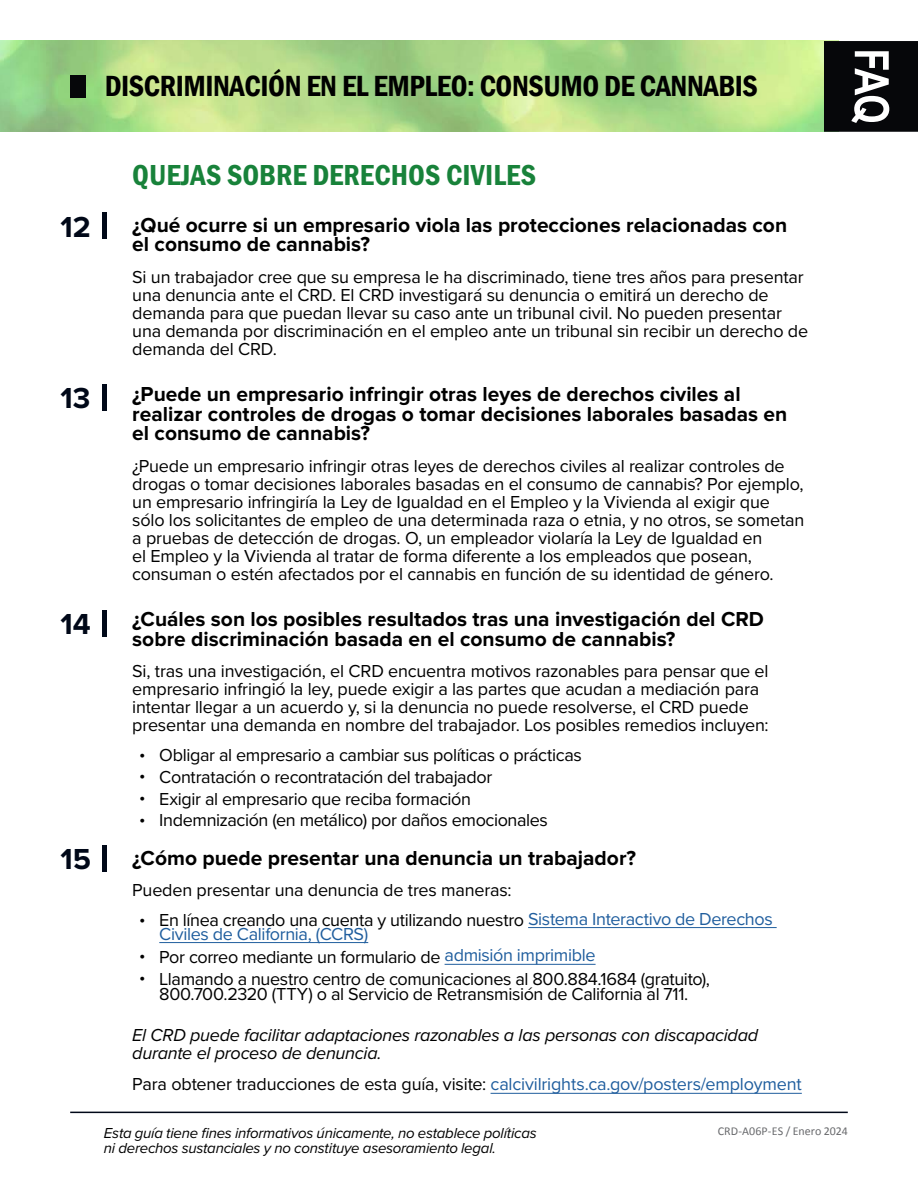
<style>
.page{position:relative;width:918px;height:1188px;background:#fff}
.page>*{position:absolute;margin:0;border:0;box-sizing:border-box;transform-origin:0 0}
.t1{font:600 condensed 30px "Franklin Gothic";letter-spacing:-.015em;color:#000}
.t2{font:30px "Franklin Gothic URW Con Dem";color:#18823a}
.t3{font:700 30px "Proxima Nova";color:#000818}
.t4{font:700 21px/19.5px "Proxima Nova";color:#000}
.t5{font:18px/18px "Proxima Nova";letter-spacing:-.01em;color:#000}
.t6{font:italic 18px/18px "Proxima Nova";letter-spacing:-.015em;color:#000}
.t7{font:18px "Proxima Nova";letter-spacing:-.02em;color:#205e9e}
.t8{font:italic 15px/15px "Proxima Nova";letter-spacing:-.02em;color:#000}
.t9{font:12px "Calibri";color:#696a6d}
.s1{color:#205e9e}
</style>
<div class="page">
<img style="left:0;top:40px;width:839px;height:92px">
<svg style="left:824px;top:41px;width:94px;height:91px;background:#2a2b2e"></svg>
<div style="left:70px;top:75px;width:16px;height:22px;background:#06070a"></div>
<hr style="left:528px;top:927px;width:249px;height:1px;background:#205e9e">
<hr style="left:159px;top:942px;width:209px;height:1px;background:#205e9e">
<hr style="left:445px;top:964px;width:151px;height:1px;background:#205e9e">
<hr style="left:491px;top:1093px;width:311px;height:1px;background:#205e9e">
<hr style="left:70px;top:1112px;width:778px;height:1px;background:#000818">
<div style="left:102px;top:384px;width:5px;height:27px;background:#000818"></div>
<div style="left:102px;top:610px;width:5px;height:27px;background:#000818"></div>
<div style="left:102px;top:846px;width:5px;height:26px;background:#000818"></div>
<div style="left:102px;top:213px;width:5px;height:26px;background:#000818"></div>
<p class="t1" style="left:105px;top:66px;width:655px">DISCRIMINACIÓN EN EL EMPLEO: CONSUMO DE CANNABIS</p>
<h3 class="t3" style="left:61px;top:209px;width:32px">12</h3>
<h3 class="t3" style="left:61px;top:381px;width:31px">13</h3>
<h3 class="t3" style="left:61px;top:607px;width:32px">14</h3>
<h3 class="t3" style="left:61px;top:842px;width:32px">15</h3>
<h2 class="t2" style="left:132px;top:155px;width:405px">QUEJAS SOBRE DERECHOS CIVILES</h2>
<h3 class="t4" style="left:132px;top:215px;width:656px">¿Qué ocurre si un empresario viola las protecciones relacionadas con</h3>
<h3 class="t4" style="left:132px;top:235px;width:239px">el consumo de cannabis?</h3>
<p class="t5" style="left:132px;top:267px;width:677px">Si un trabajador cree que su empresa le ha discriminado, tiene tres años para presentar una denuncia ante el CRD. El CRD investigará su denuncia o emitirá un derecho de demanda para que puedan llevar su caso ante un tribunal civil. No pueden presentar una demanda por discriminación en el empleo ante un tribunal sin recibir un derecho de demanda del CRD.</p>
<h3 class="t4" style="left:132px;top:385px;width:610px">¿Puede un empresario infringir otras leyes de derechos civiles al</h3>
<h3 class="t4" style="left:132px;top:404px;width:657px">realizar controles de drogas o tomar decisiones laborales basadas en el consumo de cannabis?</h3>
<p class="t5" style="left:132px;top:456px;width:674px">¿Puede un empresario infringir otras leyes de derechos civiles al realizar controles de drogas o tomar decisiones laborales basadas en el consumo de cannabis? Por ejemplo, un empresario infringiría la Ley de Igualdad en el Empleo lay Vivienda al exigir que sólo los solicitantes de empleo de una determinada raza o etnia y, no otros, se sometan a pruebas de detección de drogas O. , un empleador violaría la Ley de Igualdad en<br>el Empleo lay Vivienda al tratar de forma diferente a los empleados que posean, consuman o estén afectados por el cannabis en función de su identidad de género.</p>
<h3 class="t4" style="left:132px;top:610px;width:633px">¿Cuáles son los posibles resultados tras una investigación del CRD</h3>
<h3 class="t4" style="left:132px;top:629px;width:545px">sobre discriminación basada en el consumo de cannabis?</h3>
<p class="t5" style="left:132px;top:661px;width:638px">Si, tras una investigación, el CRD encuentra motivos razonables para pensar que el empresario infringió la ley, puede exigir a las partes que acudan a mediación para intentar llegar a un acuerdo ,y si la denuncia no puede resolverse, el CRD puede presentar una demanda en nombre del trabajador. Los posibles remedios incluyen:</p>
<p class="t5" style="left:159px;top:745px;width:424px">Obligar al empresario a cambiar sus políticas o prácticas</p>
<p class="t5" style="left:139px;top:744px;width:8px">•</p>
<p class="t5" style="left:139px;top:766px;width:8px">•</p>
<p class="t5" style="left:139px;top:787px;width:8px">•</p>
<p class="t5" style="left:159px;top:767px;width:335px">Contratación o recontratación del trabajador</p>
<p class="t5" style="left:159px;top:789px;width:313px">Exigir al empresario que reciba formación</p>
<p class="t5" style="left:159px;top:811px;width:390px">Indemnización (en metálico) por daños emocionales</p>
<p class="t5" style="left:139px;top:809px;width:8px">•</p>
<h3 class="t4" style="left:132px;top:848px;width:505px">¿Cómo puede presentar una denuncia un trabajador?</h3>
<p class="t5" style="left:132px;top:880px;width:381px">Pueden presentar una denuncia de tres maneras:</p>
<p class="t5" style="left:159px;top:910px;width:615px">En línea creando una cuenta y utilizando nuestro <span class="s1">Sistema Interactivo de Derechos</span></p>
<p class="t5" style="left:139px;top:909px;width:8px">•</p>
<p class="t7" style="left:159px;top:920px;width:210px">Civiles de California (, CCRS(</p>
<p class="t5" style="left:159px;top:947px;width:438px">Por correo mediante un formulario de <span class="s1">admisión imprimible</span></p>
<p class="t5" style="left:139px;top:946px;width:8px">•</p>
<p class="t5" style="left:159px;top:969px;width:552px">Llamando a nuestro centro de comunicaciones al 800.884.1684 (gratuito ,(</p>
<p class="t5" style="left:139px;top:967px;width:8px">•</p>
<p class="t5" style="left:159px;top:984px;width:531px">800.700.2320 (TTY o) al Servicio de Retransmisión de California al 711.</p>
<p class="t6" style="left:132px;top:1025px;width:627px">El CRD puede facilitar adaptaciones razonables a las personas con discapacidad durante el proceso de denuncia.</p>
<p class="t5" style="left:132px;top:1075px;width:671px">Para obtener traducciones de esta guía, visite: <span class="s1">calcivilrights.ca.gov/posters/employment</span></p>
<p class="t8" style="left:104px;top:1125px;width:434px">Esta guía tiene fines informativos únicamente, no establece políticas ni derechos sustanciales y no constituye asesoramiento legal.</p>
<p class="t9" style="left:718px;top:1124px;width:131px">CRD A- 06 -P ES / Enero 2024</p>
</div>
